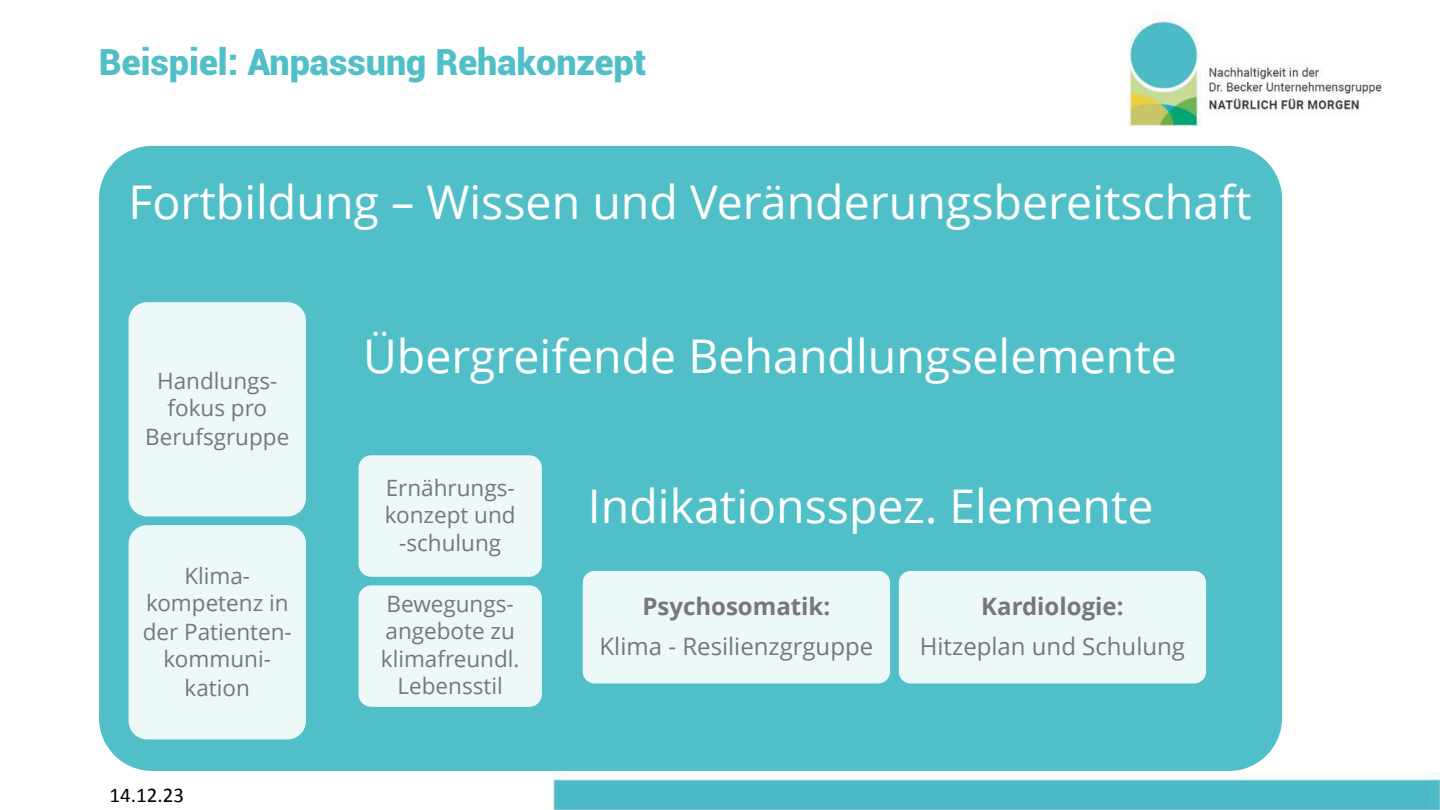
<style>
.page{position:relative;width:1440px;height:810px;background:#fff}
.page>*{position:absolute;margin:0;border:0;box-sizing:border-box;transform-origin:0 0}
.t1{font:46.5px "Open Sans";color:#fff}
.t2{font:900 36px "Roboto";color:#50bfc8}
.t3{font:24px "Open Sans";color:#777}
.t4{font:700 24px "Open Sans";color:#777}
.t5{font:22.5px/27.8px "Open Sans";color:#777;text-align:center}
.t6{font:21px "Calibri";color:#000}
</style>
<div class="page">
<img style="left:99px;top:20px;width:1341px;height:790px">
<div style="left:99px;top:146px;width:1183px;height:625px;background:#50bfc8;border-radius:53px"></div>
<div style="left:129px;top:302px;width:177px;height:214px;background:#edf8f9;border-radius:19px"></div>
<div style="left:129px;top:525px;width:177px;height:214px;background:#edf8f9;border-radius:19px"></div>
<div style="left:359px;top:455px;width:183px;height:122px;background:#edf8f9;border-radius:13px"></div>
<div style="left:359px;top:585px;width:183px;height:122px;background:#edf8f9;border-radius:13px"></div>
<div style="left:583px;top:571px;width:307px;height:112px;background:#edf8f9;border-radius:12px"></div>
<div style="left:899px;top:571px;width:307px;height:112px;background:#edf8f9;border-radius:12px"></div>
<h2 class="t2" style="left:99px;top:48px;width:549px">Beispiel: Anpassung Rehakonzept</h2>
<h1 class="t1" style="left:128px;top:183px;width:1124px">Fortbildung – Wissen und Veränderungsbereitschaft</h1>
<p class="t5" style="left:145px;top:369px;width:146px">Handlungs&shy;fokus pro<br>Berufsgruppe</p>
<p class="t5" style="left:143px;top:564px;width:151px">Klima&shy;kompetenz in der Patienten&shy;kommuni&shy;kation</p>
<p class="t6" style="left:110px;top:786px;width:76px">14.12.23</p>
<h1 class="t1" style="left:363px;top:337px;width:815px">Übergreifende Behandlungselemente</h1>
<p class="t5" style="left:385px;top:476px;width:132px">Ernährungs&shy;konzept und -schulung</p>
<p class="t5" style="left:381px;top:592px;width:140px">Bewegungs&shy;angebote zu klimafreundl.<br>Lebensstil</p>
<h1 class="t1" style="left:588px;top:488px;width:567px">Indikationsspez. Elemente</h1>
<p class="t4" style="left:642px;top:596px;width:189px">Psychosomatik:</p>
<p class="t3" style="left:600px;top:637px;width:275px">Klima - Resilienzgrguppe</p>
<p class="t4" style="left:981px;top:596px;width:144px">Kardiologie:</p>
<p class="t3" style="left:920px;top:637px;width:267px">Hitzeplan und Schulung</p>
</div>
